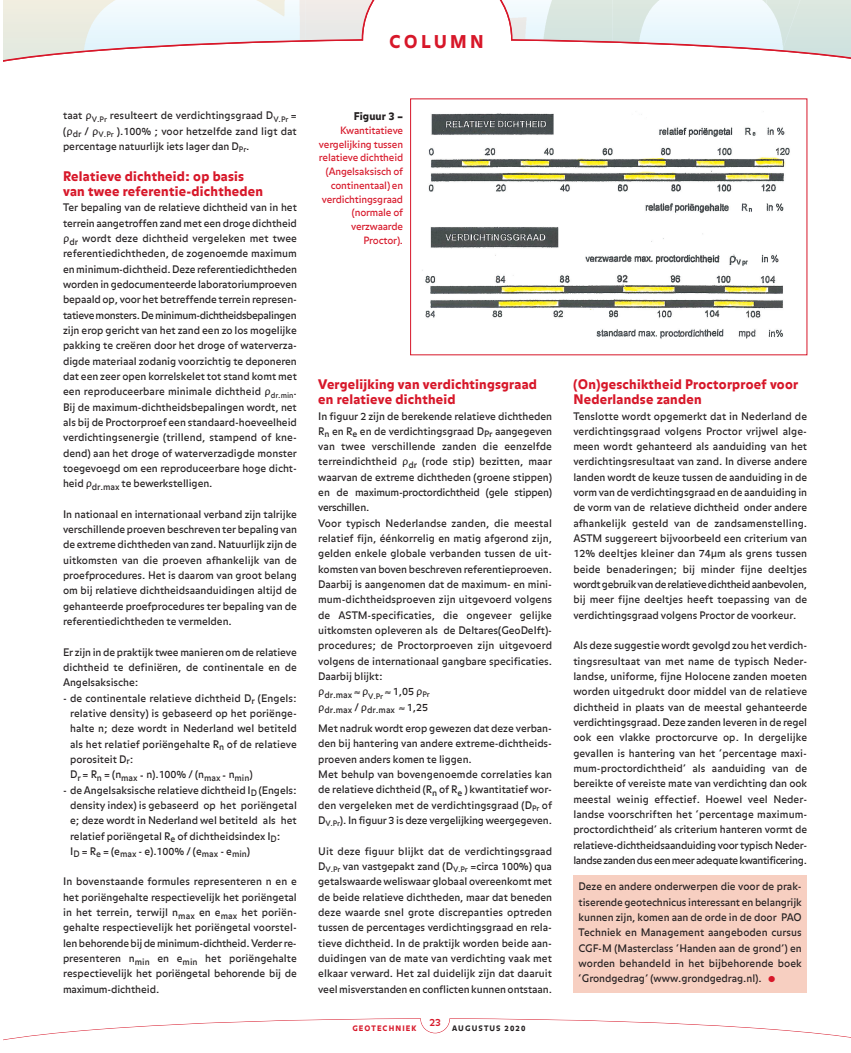
<style>
.page{position:relative;width:851px;height:1053px;background:#fff}
.page>*{position:absolute;margin:0;border:0;box-sizing:border-box;transform-origin:0 0}
.t1{font:900 17.5px "Balance";letter-spacing:.19em;color:#d71729}
.t2{font:900 13.12px/15.4px "Balance";letter-spacing:.02em;color:#d71729}
.t3{font:900 10.62px "Balance";letter-spacing:.01em;color:#231f20}
.t4{font:10.25px/15.4px "Balance";letter-spacing:-.005em;color:#231f20;text-align:justify}
.t5{font:10px/13.8px "Balance";letter-spacing:-.015em;color:#d71729;text-align:right}
.t6{font:700 10px "Balance";color:#d71729}
.t7{font:8.75px/15.2px "Balance";letter-spacing:-.005em;color:#231f20}
.t8{font:900 7.5px "Balance";letter-spacing:.15em;color:#231f20}
.t9{font:900 7.5px "Balance";letter-spacing:.15em;color:#d71729}
.s1{font-family:"Lucida Grande"}
.s2{font-size:11.25px}
.s3{font-size:7.5px}
</style>
<div class="page">
<div style="left:573px;top:875px;width:234px;height:118px;background:#f7cfc1"></div>
<svg style="left:3px;top:1018px;width:847px;height:22px"></svg>
<svg style="left:3px;top:0;width:847px;height:62px"></svg>
<img style="left:422px;top:113px;width:368px;height:226px">
<h1 class="t1" style="left:389px;top:32px;width:96px">COLUMN</h1>
<p class="t4" style="left:63px;top:109px;width:235px">taat <span class="s1">ρ</span><sub>V.Pr</sub> resulteert de verdichtingsgraad D<sub>V.Pr</sub> = (<span class="s1">ρ</span><sub>dr</sub> / <span class="s1">ρ</span><sub>V.Pr</sub> ).100% ; voor hetzelfde zand ligt dat percentage natuurlijk iets lager dan D<sub>Pr</sub>.</p>
<p class="t2" style="left:63px;top:169px;width:201px">Relatieve dichtheid: op basis van twee referentie-dichtheden</p>
<p class="t4" style="left:63px;top:201px;width:235px">Ter bepaling van de relatieve dichtheid van in het terrein aangetroffen zand met een droge dichtheid <span class="s1">ρ</span><sub>dr</sub> wordt deze dichtheid vergeleken met twee referentiedichtheden, de zogenoemde maximum en minimum-dichtheid. Deze referentiedichtheden worden in gedocumenteerde laboratoriumproeven bepaald op, voor het betreffende terrein represen&shy;tatieve monsters. De minimum-dichtheidsbepalingen zijn erop gericht van het zand een zo los mogelijke pakking te creëren door het droge of waterverza&shy;digde materiaal zodanig voorzichtig te deponeren dat een zeer open korrelskelet tot stand komt met een reproduceerbare minimale dichtheid <span class="s1">ρ</span><sub>dr.min</sub>.<br>Bij de maximum-dichtheidsbepalingen wordt, net als bij de Proctorproef een standaard-hoeveelheid verdichtingsenergie (trillend, stampend of kne&shy;dend) aan het droge of waterverzadigde monster toegevoegd om een reproduceerbare hoge dicht&shy;heid <span class="s1">ρ</span><sub>dr.max</sub> te bewerkstelligen.</p>
<p class="t4" style="left:63px;top:507px;width:235px">In nationaal en internationaal verband zijn talrijke verschillende proeven beschreven ter bepaling van de extreme dichtheden van zand. Natuurlijk zijn de uitkomsten van die proeven afhankelijk van de proefprocedures. Het is daarom van groot belang om bij relatieve dichtheidsaanduidingen altijd de gehanteerde proefprocedures ter bepaling van de referentiedichtheden te vermelden.</p>
<p class="t4" style="left:63px;top:645px;width:235px">Er zijn in de praktijk twee manieren om de relatieve dichtheid te definiëren, de continentale en de Angelsaksische:</p>
<p class="t4" style="left:70px;top:691px;width:228px;text-align:left;text-indent:-7px">- de continentale relatieve dichtheid D<sub>r</sub> (Engels: relative density) is gebaseerd op het poriënge&shy;halte n; deze wordt in Nederland wel betiteld als het relatief poriëngehalte R<sub>n</sub> of de relatieve porositeit D<sub>r</sub>:<br>D<sub>r</sub> = R<sub>n</sub> = (n<sub>max</sub> <span class="s2">-</span> n).100% / (n<sub>max</sub> <span class="s2">-</span> n<sub>min</sub>)</p>
<p class="t4" style="left:70px;top:782px;width:228px;text-align:left;text-indent:-7px">- de Angelsaksische relatieve dichtheid I<sub>D</sub> (Engels: density index) is gebaseerd op het poriëngetal e; deze wordt in Nederland wel betiteld als het relatief poriëngetal R<sub>e</sub> of dichtheidsindex I<sub>D</sub>:<br>I<sub>D</sub> = R<sub>e</sub> = (e<sub>max</sub> - e).100% / (e<sub>max</sub> - e<sub>min</sub>)</p>
<p class="t4" style="left:63px;top:874px;width:235px">In bovenstaande formules representeren n en e het poriëngehalte respectievelijk het poriëngetal in het terrein, terwijl n<sub>max</sub> en e<sub>max</sub> het poriën&shy;gehalte respectievelijk het poriëngetal voorstel&shy;len behorende bij de minimum-dichtheid. Verder re&shy;presenteren n<sub>min</sub> en e<sub>min</sub> het poriëngehalte respectievelijk het poriëngetal behorende bij de maximum-dichtheid.</p>
<p class="t3" style="left:354px;top:110px;width:51px">Figuur 3 –</p>
<p class="t5" style="left:319px;top:124px;width:86px">Kwantitatieve vergelijking tussen relatieve dichtheid (Angelsaksisch of continentaal) en verdichtingsgraad (normale of verzwaarde<br>Proctor).</p>
<p class="t2" style="left:318px;top:377px;width:220px">Vergelijking van verdichtingsgraad en relatieve dichtheid</p>
<p class="t4" style="left:318px;top:409px;width:235px;text-align:left">In figuur 2 zijn de berekende relatieve dichtheden R<sub>n</sub> en R<sub>e</sub> en de verdichtingsgraad D<sub>Pr</sub> aangegeven van twee verschillende zanden die eenzelfde terreindichtheid <span class="s1">ρ</span><sub>dr</sub> (rode stip) bezitten, maar waarvan de extreme dichtheden (groene stippen) en de maximum-proctordichtheid (gele stippen) verschillen.<br>Voor typisch Nederlandse zanden, die meestal relatief fijn, éénkorrelig en matig afgerond zijn, gelden enkele globale verbanden tussen de uit&shy;komsten van boven beschreven referentieproeven.<br>Daarbij is aangenomen dat de maximum- en mini&shy;mum-dichtheidsproeven zijn uitgevoerd volgens de ASTM-specificaties, die ongeveer gelijke uitkomsten opleveren als de Deltares(GeoDelft)- procedures; de Proctorproeven zijn uitgevoerd volgens de internationaal gangbare specificaties.<br>Daarbij blijkt:</p>
<p class="t7" style="left:318px;top:687px;width:113px"><sup>ρ</sup>dr.max ≈ <sup>ρ</sup><sub>V.Pr</sub> ≈ <sup>1,05</sup> <sup>ρ</sup><span class="s3">Pr </span><sup>ρ</sup>dr.max <sup>/</sup> <sup>ρ</sup>dr.max ≈ <sup>1,25</sup></p>
<p class="t4" style="left:318px;top:721px;width:235px;text-align:left">Met nadruk wordt erop gewezen dat deze verban&shy;den bij hantering van andere extreme-dichtheids&shy;proeven anders komen te liggen.<br>Met behulp van bovengenoemde correlaties kan de relatieve dichtheid (R<sub>n</sub> of R<sub>e</sub> ) kwantitatief wor&shy;den vergeleken met de verdichtingsgraad (D<sub>Pr</sub> of D<sub>V.Pr</sub>). In figuur 3 is deze vergelijking weergegeven.</p>
<p class="t4" style="left:318px;top:844px;width:235px">Uit deze figuur blijkt dat de verdichtingsgraad D<sub>V.Pr</sub> van vastgepakt zand (D<sub>V.Pr</sub> =circa 100%) qua getalswaarde weliswaar globaal overeenkomt met de beide relatieve dichtheden, maar dat beneden deze waarde snel grote discrepanties optreden tussen de percentages verdichtingsgraad en rela&shy;tieve dichtheid. In de praktijk worden beide aan&shy;duidingen van de mate van verdichting vaak met elkaar verward. Het zal duidelijk zijn dat daaruit veel misverstanden en conflicten kunnen ontstaan.</p>
<p class="t6" style="left:429px;top:1016px;width:13px">23</p>
<p class="t9" style="left:352px;top:1024px;width:66px">GEOTECHNIEK</p>
<p class="t8" style="left:452px;top:1024px;width:75px">AUGUSTUS 2020</p>
<p class="t2" style="left:573px;top:377px;width:226px">(On)geschiktheid Proctorproef voor<br>Nederlandse zanden</p>
<p class="t4" style="left:573px;top:409px;width:235px">Tenslotte wordt opgemerkt dat in Nederland de verdichtingsgraad volgens Proctor vrijwel alge&shy;meen wordt gehanteerd als aanduiding van het verdichtingsresultaat van zand. In diverse andere landen wordt de keuze tussen de aanduiding in de vorm van de verdichtingsgraad en de aanduiding in de vorm van de relatieve dichtheid onder andere afhankelijk gesteld van de zandsamenstelling.<br>ASTM suggereert bijvoorbeeld een criterium van 12% deeltjes kleiner dan 74<span class="s1">µ</span>m als grens tussen beide benaderingen; bij minder fijne deeltjes wordt gebruik van de relatieve dichtheid aanbevolen, bij meer fijne deeltjes heeft toepassing van de verdichtingsgraad volgens Proctor de voorkeur.</p>
<p class="t4" style="left:573px;top:638px;width:235px">Als deze suggestie wordt gevolgd zou het verdich&shy;tingsresultaat van met name de typisch Neder&shy;landse, uniforme, fijne Holocene zanden moeten worden uitgedrukt door middel van de relatieve dichtheid in plaats van de meestal gehanteerde verdichtingsgraad. Deze zanden leveren in de regel ook een vlakke proctorcurve op. In dergelijke gevallen is hantering van het ‘percentage maxi&shy;mum-proctordichtheid’ als aanduiding van de bereikte of vereiste mate van verdichting dan ook meestal weinig effectief. Hoewel veel Neder&shy;landse voorschriften het ‘percentage maximum&shy;proctordichtheid’ als criterium hanteren vormt de relatieve-dichtheidsaanduiding voor typisch Neder&shy;landse zanden dus een meer adequate kwantificering.</p>
<p class="t4" style="left:578px;top:879px;width:225px">Deze en andere onderwerpen die voor de prak&shy;tiserende geotechnicus interessant en belangrijk kunnen zijn, komen aan de orde in de door PAO Techniek en Management aangeboden cursus CGF-M (Masterclass ‘Handen aan de grond’) en worden behandeld in het bijbehorende boek ‘Grondgedrag’ (www.grondgedrag.nl).</p>
</div>
